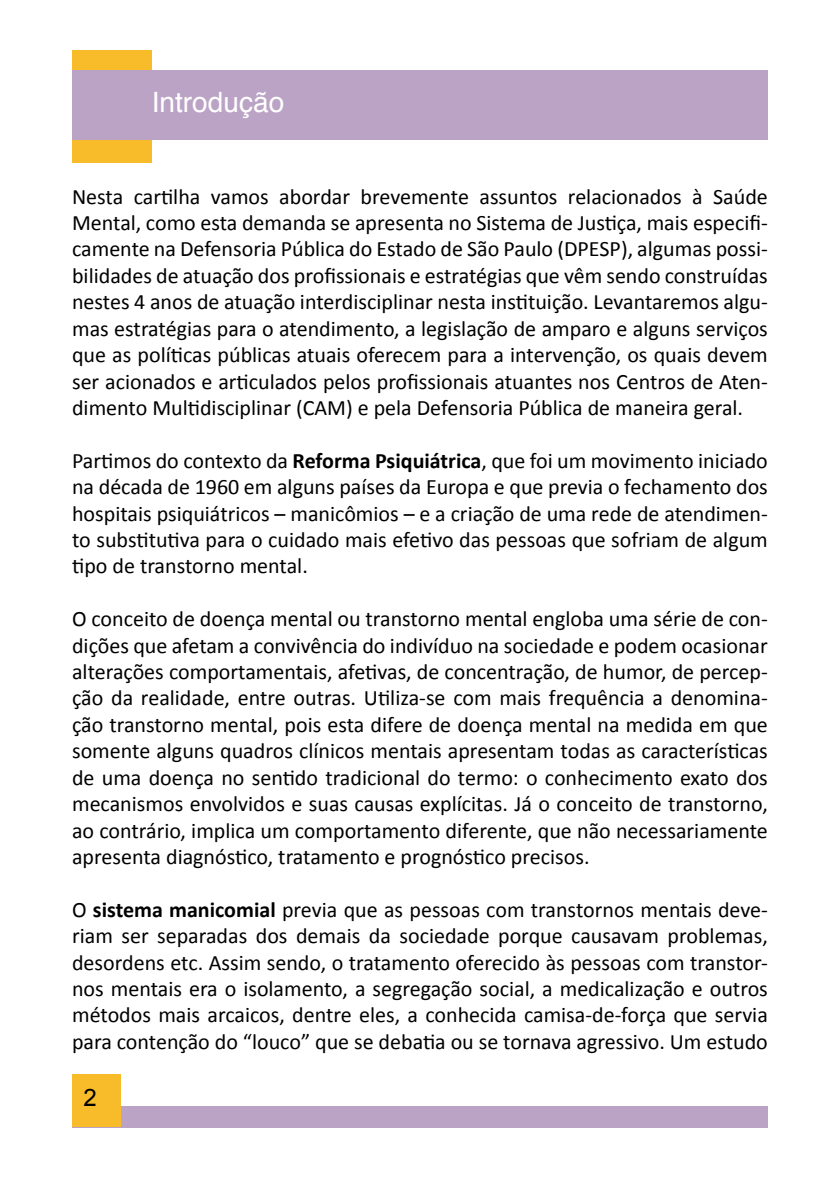
<style>
.page{position:relative;width:840px;height:1191px;background:#fff}
.page>*{position:absolute;margin:0;border:0;box-sizing:border-box;transform-origin:0 0}
.t1{font:28px "Helvetica";color:#fff}
.t2{font:24px "Arial";color:#000}
.t3{font:22px/26.4px "Calibri";color:#000;text-align:justify}
.s1{font-weight:700}
</style>
<div class="page">
<div style="left:72px;top:1106px;width:695px;height:21px;background:#bba3c5"></div>
<div style="left:72px;top:1074px;width:48px;height:53px;background:#f8bb29"></div>
<div style="left:72px;top:51px;width:80px;height:112px;background:#f8bb29"></div>
<div style="left:72px;top:70px;width:695px;height:70px;background:#bba3c5"></div>
<p class="t1" style="left:152px;top:81px;width:134px">Introdução</p>
<p class="t3" style="left:72px;top:182px;width:697px">Nesta cartilha vamos abordar brevemente assuntos relacionados à Saúde Mental, como esta demanda se apresenta no Sistema de Justiça, mais especifi&shy;camente na Defensoria Pública do Estado de São Paulo (DPESP), algumas possi&shy;bilidades de atuação dos profissionais e estratégias que vêm sendo construídas nestes 4 anos de atuação interdisciplinar nesta instituição. Levantaremos algu&shy;mas estratégias para o atendimento, a legislação de amparo e alguns serviços que as políticas públicas atuais oferecem para a intervenção, os quais devem ser acionados e articulados pelos profissionais atuantes nos Centros de Aten&shy;dimento Multidisciplinar (CAM) e pela Defensoria Pública de maneira geral.</p>
<p class="t3" style="left:72px;top:446px;width:697px">Partimos do contexto da <span class="s1">Reforma Psiquiátrica</span>, que foi um movimento iniciado na década de 1960 em alguns países da Europa e que previa o fechamento dos hospitais psiquiátricos – manicômios – e a criação de uma rede de atendimen&shy;to substitutiva para o cuidado mais efetivo das pessoas que sofriam de algum tipo de transtorno mental.</p>
<p class="t3" style="left:72px;top:604px;width:697px">O conceito de doença mental ou transtorno mental engloba uma série de con&shy;dições que afetam a convivência do indivíduo na sociedade e podem ocasionar alterações comportamentais, afetivas, de concentração, de humor, de percep&shy;ção da realidade, entre outras. Utiliza-se com mais frequência a denomina&shy;ção transtorno mental, pois esta difere de doença mental na medida em que somente alguns quadros clínicos mentais apresentam todas as características de uma doença no sentido tradicional do termo: o conhecimento exato dos mecanismos envolvidos e suas causas explícitas. Já o conceito de transtorno, ao contrário, implica um comportamento diferente, que não necessariamente apresenta diagnóstico, tratamento e prognóstico precisos.</p>
<p class="t3" style="left:72px;top:895px;width:697px">O <span class="s1">sistema manicomial</span> previa que as pessoas com transtornos mentais deve&shy;riam ser separadas dos demais da sociedade porque causavam problemas, desordens etc. Assim sendo, o tratamento oferecido às pessoas com transtor&shy;nos mentais era o isolamento, a segregação social, a medicalização e outros métodos mais arcaicos, dentre eles, a conhecida camisa-de-força que servia para contenção do “louco” que se debatia ou se tornava agressivo. Um estudo</p>
<p class="t2" style="left:83px;top:1082px;width:15px">2</p>
</div>
